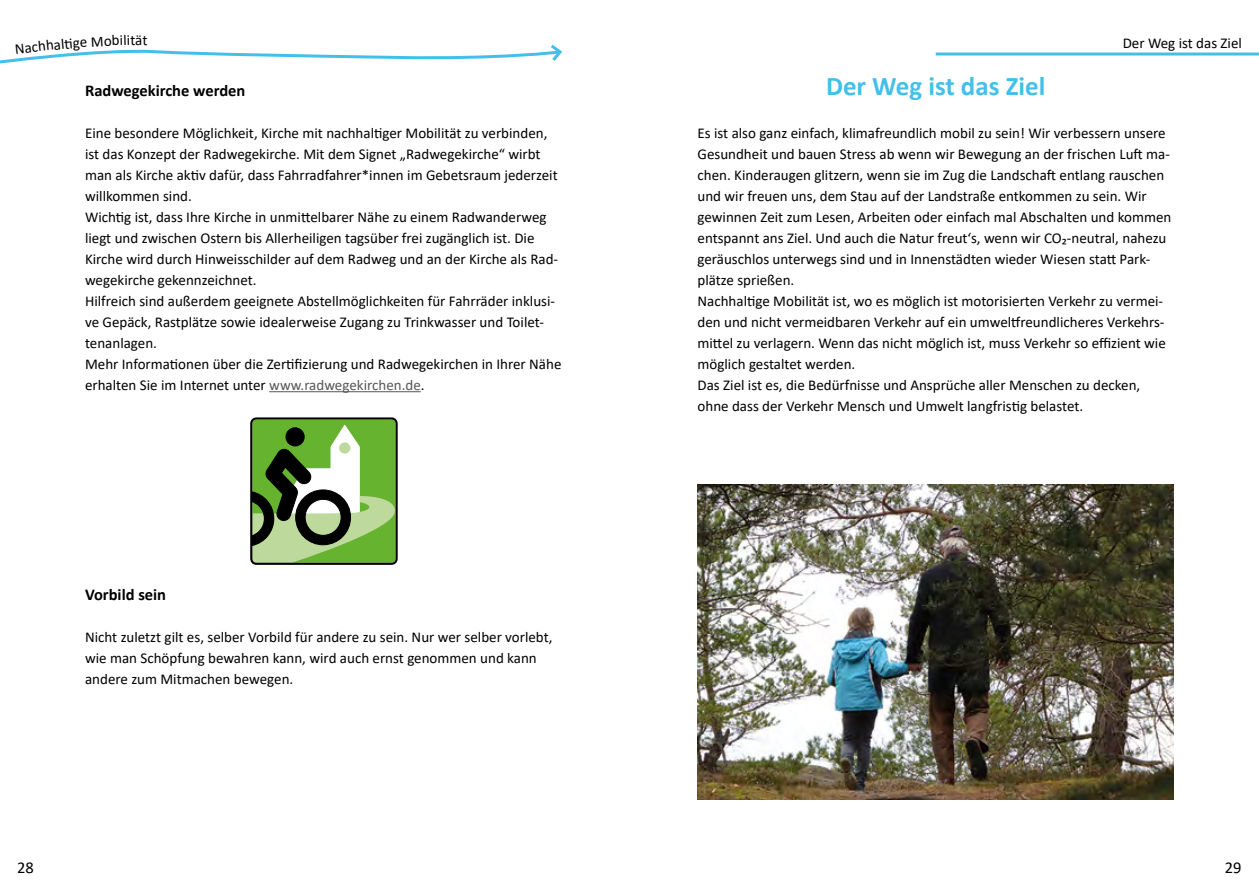
<style>
.page{position:relative;width:1259px;height:893px;background:#fff}
.page>*{position:absolute;margin:0;border:0;box-sizing:border-box;transform-origin:0 0}
.t1{font:700 27px "Calibri";color:#43c0ea}
.t2{font:700 16.5px "Calibri";color:#000}
.t3{font:16.5px "Calibri";color:#000}
.t4{font:15px/21px "Calibri";color:#000}
.s1{color:#575756}
</style>
<div class="page">
<img style="left:697px;top:485px;width:477px;height:314px">
<div style="left:252px;top:419px;width:144px;height:144px;background:#65b32e;border-radius:4px"></div>
<svg style="left:251px;top:424px;width:144px;height:139px"></svg>
<div style="left:250px;top:418px;width:148px;height:146px;border:2px solid #000;border-radius:5px"></div>
<hr style="left:935px;top:53px;width:324px;height:3px;background:#43c0ea">
<hr style="left:269px;top:391px;width:152px;height:1px;background:#575756">
<svg style="left:0;top:44px;width:563px;height:20px"></svg>
<p class="t4" style="left:14px;top:38px;width:33px;rotate:-6deg">Nach</p>
<p class="t4" style="left:45px;top:34px;width:25px;rotate:-5deg">halt</p>
<p class="t4" style="left:135px;top:29px;width:9px">ä</p>
<p class="t4" style="left:1122px;top:32px;width:121px">Der Weg ist das Ziel</p>
<h1 class="t1" style="left:826px;top:67px;width:221px">Der Weg ist das Ziel</h1>
<p class="t4" style="left:697px;top:122px;width:475px">Es ist also ganz einfach, klimafreundlich mobil zu sein! Wir verbessern unsere Gesundheit und bauen Stress ab wenn wir Bewegung an der frischen Luft ma&shy;chen. Kinderaugen glitzern, wenn sie im Zug die Landschaft entlang rauschen und wir freuen uns, dem Stau auf der Landstraße entkommen zu sein. Wir gewinnen Zeit zum Lesen, Arbeiten oder einfach mal Abschalten und kommen entspannt ans Ziel. Und auch die Natur freut‘s, wenn wir CO₂-neutral, nahezu geräuschlos unterwegs sind und in Innenstädten wieder Wiesen statt Park&shy;plätze sprießen.<br>Nachhaltige Mobilität ist, wo es möglich ist motorisierten Verkehr zu vermei&shy;den und nicht vermeidbaren Verkehr auf ein umweltfreundlicheres Verkehrs&shy;mittel zu verlagern. Wenn das nicht möglich ist, muss Verkehr so effizient wie möglich gestaltet werden.<br>Das Ziel ist es, die Bedürfnisse und Ansprüche aller Menschen zu decken, ohne dass der Verkehr Mensch und Umwelt langfristig belastet.</p>
<p class="t2" style="left:85px;top:79px;width:162px">Radwegekirche werden</p>
<p class="t4" style="left:85px;top:122px;width:478px">Eine besondere Möglichkeit, Kirche mit nachhaltiger Mobilität zu verbinden, ist das Konzept der Radwegekirche. Mit dem Signet „Radwegekirche“ wirbt man als Kirche aktiv dafür, dass Fahrradfahrer*innen im Gebetsraum jederzeit willkommen sind.<br>Wichtig ist, dass Ihre Kirche in unmittelbarer Nähe zu einem Radwanderweg liegt und zwischen Ostern bis Allerheiligen tagsüber frei zugänglich ist. Die Kirche wird durch Hinweisschilder auf dem Radweg und an der Kirche als Rad&shy;wegekirche gekennzeichnet.<br>Hilfreich sind außerdem geeignete Abstellmöglichkeiten für Fahrräder inklusi&shy;ve Gepäck, Rastplätze sowie idealerweise Zugang zu Trinkwasser und Toilet&shy;tenanlagen.<br>Mehr Informationen über die Zertifizierung und Radwegekirchen in Ihrer Nähe erhalten Sie im Internet unter <span class="s1">www.radwegekirchen.de</span>.</p>
<p class="t2" style="left:85px;top:583px;width:83px">Vorbild sein</p>
<p class="t4" style="left:85px;top:626px;width:469px">Nicht zuletzt gilt es, selber Vorbild für andere zu sein. Nur wer selber vorlebt, wie man Schöpfung bewahren kann, wird auch ernst genommen und kann andere zum Mitmachen bewegen.</p>
<p class="t3" style="left:17px;top:856px;width:18px">28</p>
<p class="t3" style="left:1224px;top:856px;width:18px">29</p>
</div>
